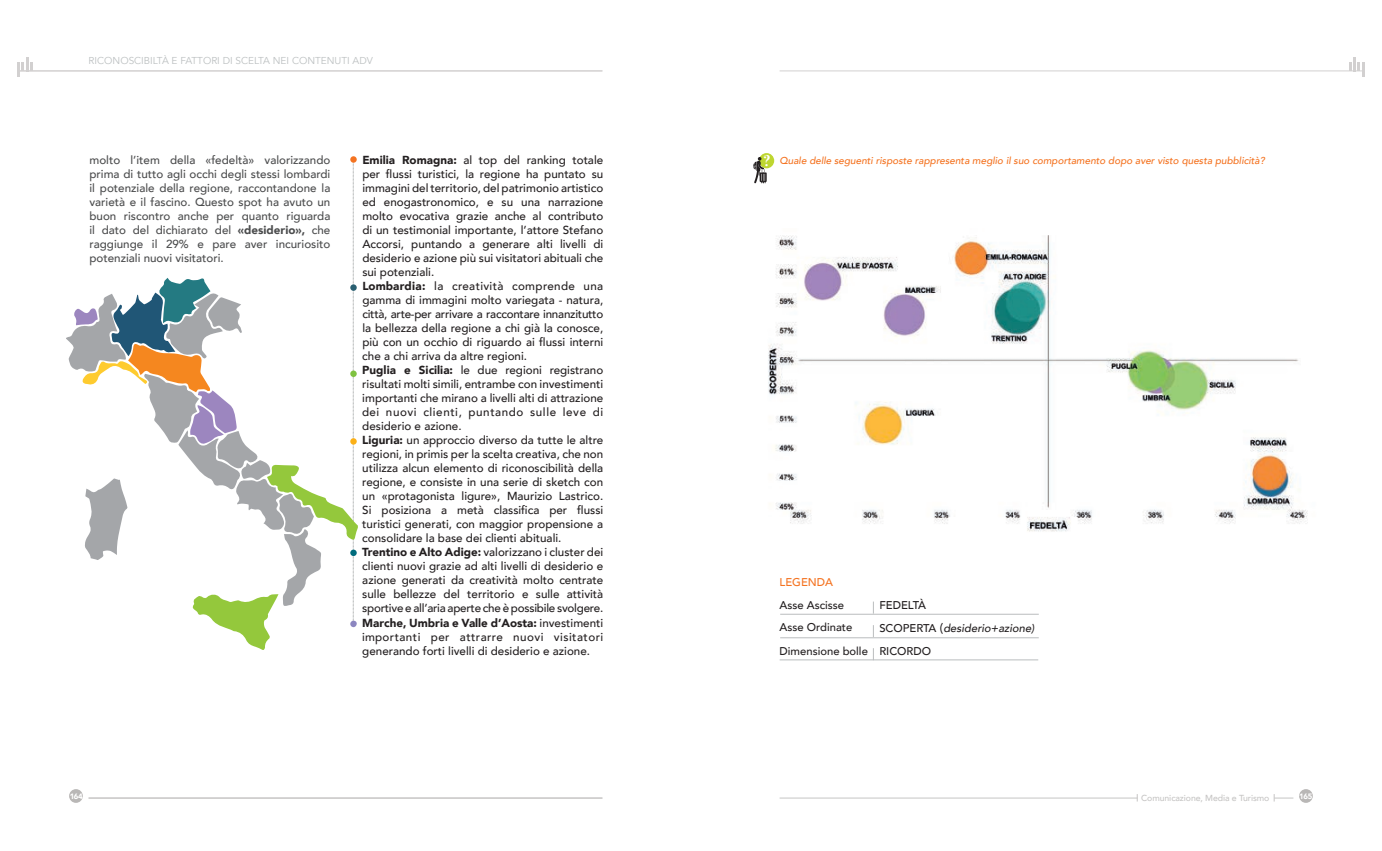
<style>
.page{position:relative;width:1382px;height:851px;background:#fff}
.page>*{position:absolute;margin:0;border:0;box-sizing:border-box;transform-origin:0 0}
.t1{font:700 15.75px "Bodoni Svty Two ITCTT";color:#fff}
.t2{font:500 11.62px/14px "Avenir";color:#231f20}
.t3{font:500 11.62px/14px "Avenir";color:#4b4c4d;text-align:justify}
.t4{font:500 11.25px/22.9px "Avenir";color:#231f20}
.t5{font:500 11.25px "Avenir";color:#f47321}
.t6{font:italic 500 10px "Avenir";color:#f47321}
.t7{font:10px "Avenir";color:#bcc0c1}
.t8{font:500 8.75px "Avenir";letter-spacing:-.01em;color:#c6c5c4}
.t9{font:900 7.75px "Avenir";letter-spacing:-.045em;color:#fff}
.s1{font-weight:900}
.s2{font-size:12.5px}
.s3{font-style:italic}
</style>
<div class="page">
<div style="left:69px;top:789px;width:14px;height:13px;background:#b9b7b6;border-radius:50%"></div>
<svg style="left:22px;top:57px;width:11px;height:14px"></svg>
<hr style="left:17px;top:62px;width:3px;height:14px;background:#d2d0d0">
<hr style="left:780px;top:797px;width:357px;height:1px;background:#c6c5c4">
<svg style="left:1274px;top:794px;width:19px;height:7px"></svg>
<div style="left:1299px;top:789px;width:14px;height:13px;background:#b9b7b6;border-radius:50%"></div>
<hr style="left:780px;top:71px;width:583px;height:1px;background:#d2d0d0">
<hr style="left:1353px;top:57px;width:3px;height:14px;background:#d2d0d0">
<svg style="left:1349px;top:62px;width:15px;height:14px"></svg>
<hr style="left:19px;top:71px;width:583px;height:1px;background:#d2d0d0">
<hr style="left:89px;top:797px;width:513px;height:1px;background:#c6c5c4">
<svg style="left:66px;top:161px;width:292px;height:488px"></svg>
<svg style="left:350px;top:156px;width:7px;height:7px"></svg>
<svg style="left:350px;top:284px;width:7px;height:7px"></svg>
<div style="left:350px;top:370px;width:7px;height:7px;background:#7fc241;border-radius:50%"></div>
<div style="left:350px;top:438px;width:7px;height:6px;background:#fbb017;border-radius:50%"></div>
<div style="left:350px;top:549px;width:7px;height:7px;background:#006c7d;border-radius:50%"></div>
<div style="left:350px;top:620px;width:7px;height:7px;background:#8c86c0;border-radius:50%"></div>
<img style="left:768px;top:235px;width:540px;height:297px">
<div style="left:759px;top:153px;width:15px;height:15px;background:#bed630;border-radius:50%"></div>
<svg style="left:753px;top:157px;width:14px;height:26px"></svg>
<svg style="left:873px;top:625px;width:1px;height:12px"></svg>
<svg style="left:873px;top:601px;width:1px;height:12px"></svg>
<hr style="left:780px;top:637px;width:259px;height:1px;background:#babdbe">
<hr style="left:780px;top:659px;width:258px;height:1px;background:#babdbe">
<hr style="left:780px;top:614px;width:259px;height:1px;background:#babdbe">
<p class="t7" style="left:89px;top:54px;width:286px">RICONOSCIBILTÀ E FATTORI DI SCELTA NEI CONTENUTI ADV</p>
<h1 class="t1" style="left:763px;top:151px;width:9px">?</h1>
<p class="t3" style="left:89px;top:153px;width:242px">molto l’item della «fedeltà» valorizzando prima di tutto agli occhi degli stessi lombardi il potenziale della regione, raccontandone la varietà e il fascino. Questo spot ha avuto un buon riscontro anche per quanto riguarda il dato del dichiarato del <span class="s1">«desiderio»,</span> che raggiunge il 29% e pare aver incuriosito potenziali nuovi visitatori.</p>
<p class="t2" style="left:362px;top:153px;width:242px"><span class="s1">Emilia Romagna:</span> al top del ranking totale per flussi turistici, la regione ha puntato su immagini del territorio, del patrimonio artistico ed enogastronomico, e su una narrazione molto evocativa grazie anche al contributo di un testimonial importante, l’attore Stefano Accorsi, puntando a generare alti livelli di desiderio e azione più sui visitatori abituali che sui potenziali.<br><span class="s1">Lombardia:</span> la creatività comprende una gamma di immagini molto variegata - natura, città, arte-per arrivare a raccontare innanzitutto la bellezza della regione a chi già la conosce, più con un occhio di riguardo ai flussi interni che a chi arriva da altre regioni.<br><span class="s1">Puglia e Sicilia:</span> le due regioni registrano risultati molti simili, entrambe con investimenti importanti che mirano a livelli alti di attrazione dei nuovi clienti, puntando sulle leve di desiderio e azione.<br><span class="s1">Liguria:</span> un approccio diverso da tutte le altre regioni, in primis per la scelta creativa, che non utilizza alcun elemento di riconoscibilità della regione, e consiste in una serie di sketch con un «protagonista ligure», Maurizio Lastrico.<br>Si posiziona a metà classifica per flussi turistici generati, con maggior propensione a consolidare la base dei clienti abituali.<br><span class="s1">Trentino e Alto Adige:</span> valorizzano i cluster dei clienti nuovi grazie ad alti livelli di desiderio e azione generati da creatività molto centrate sulle bellezze del territorio e sulle attività sportive e all’aria aperte che è possibile svolgere.<br><span class="s1">Marche, Umbria e Valle d’Aosta:</span> investimenti importanti per attrarre nuovi visitatori generando forti livelli di desiderio e azione.</p>
<p class="t6" style="left:779px;top:154px;width:487px">Quale delle seguenti risposte rappresenta meglio il suo comportamento dopo aver visto questa pubblicità?</p>
<p class="t5" style="left:780px;top:574px;width:55px">LEGENDA</p>
<p class="t4" style="left:780px;top:594px;width:66px">Asse Ascisse</p>
<p class="t4" style="left:879px;top:594px;width:48px">FEDELTÀ</p>
<p class="t4" style="left:780px;top:616px;width:74px">Asse Ordinate</p>
<p class="t4" style="left:780px;top:617px;width:256px;text-indent:100px">SCOPERTA <span class="s2">(</span><span class="s3">desiderio+azione)<br></span>Dimensione bolle RICORDO</p>
<p class="t9" style="left:70px;top:790px;width:14px">164</p>
<p class="t8" style="left:1141px;top:792px;width:130px">Comunicazione, Media e Turismo</p>
<p class="t9" style="left:1299px;top:790px;width:15px">165</p>
</div>
